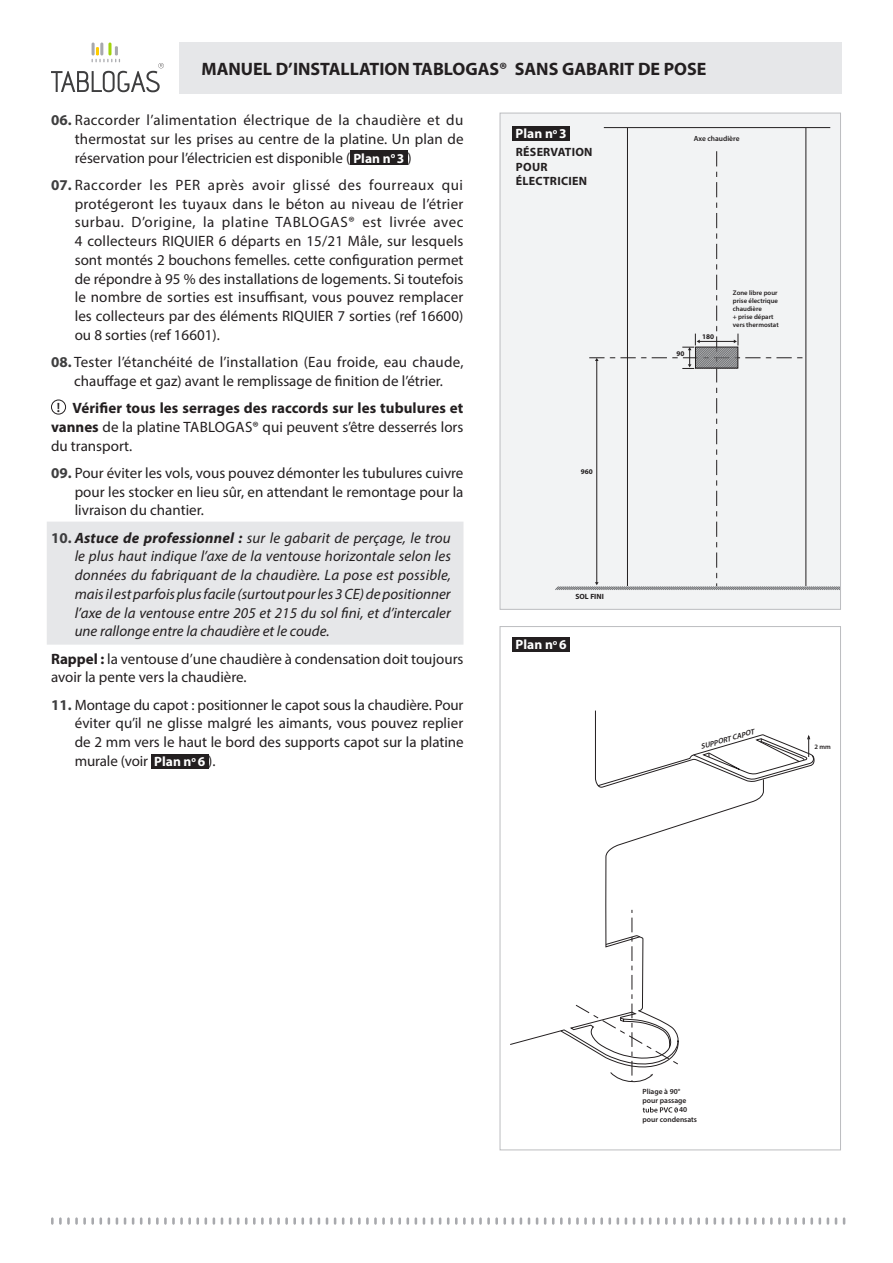
<style>
.page{position:relative;width:893px;height:1263px;background:#fff}
.page>*{position:absolute;margin:0;border:0;box-sizing:border-box;transform-origin:0 0}
.t1{font:700 18px "Myriad Pro";color:#231f20}
.t2{font:15px/18.8px "Myriad Pro";color:#231f20;text-align:justify}
.t3{font:italic 15px/18.8px "Myriad Pro";color:#231f20;text-align:justify}
.t4{font:700 13.5px "Myriad Pro";color:#fff}
.t5{font:600 13.5px "Myriad Pro";color:#231f20}
.t6{font:700 12px/14.4px "Myriad Pro";letter-spacing:.02em;color:#231f20}
.t7{font:600 7.5px "Myriad Pro";color:#231f20}
.t8{font:italic 600 7.5px "Myriad Pro";color:#231f20}
.t9{font:700 7.5px "Myriad Pro";color:#231f20}
.t10{font:700 7.2px "Myriad Pro";color:#231f20}
.t11{font:600 6.75px/8.1px "Myriad Pro";color:#231f20}
.s1{font-weight:700;color:#3e3e3f}
.s2{font-weight:700}
.s3{font-weight:700;font-style:normal;color:#3e3e3f}
</style>
<div class="page">
<svg style="left:51px;top:1217px;width:51px;height:8px"></svg>
<svg style="left:108px;top:1217px;width:2px;height:8px"></svg>
<svg style="left:116px;top:1217px;width:2px;height:8px"></svg>
<svg style="left:124px;top:1217px;width:2px;height:8px"></svg>
<svg style="left:132px;top:1217px;width:2px;height:8px"></svg>
<svg style="left:140px;top:1217px;width:2px;height:8px"></svg>
<svg style="left:148px;top:1217px;width:51px;height:8px"></svg>
<svg style="left:205px;top:1217px;width:2px;height:8px"></svg>
<svg style="left:213px;top:1217px;width:2px;height:8px"></svg>
<svg style="left:221px;top:1217px;width:2px;height:8px"></svg>
<svg style="left:229px;top:1217px;width:2px;height:8px"></svg>
<svg style="left:237px;top:1217px;width:2px;height:8px"></svg>
<svg style="left:245px;top:1217px;width:2px;height:8px"></svg>
<svg style="left:253px;top:1217px;width:51px;height:8px"></svg>
<svg style="left:310px;top:1217px;width:2px;height:8px"></svg>
<svg style="left:318px;top:1217px;width:2px;height:8px"></svg>
<svg style="left:326px;top:1217px;width:2px;height:8px"></svg>
<svg style="left:334px;top:1217px;width:2px;height:8px"></svg>
<svg style="left:342px;top:1217px;width:2px;height:8px"></svg>
<svg style="left:350px;top:1217px;width:59px;height:8px"></svg>
<svg style="left:415px;top:1217px;width:2px;height:8px"></svg>
<svg style="left:423px;top:1217px;width:2px;height:8px"></svg>
<svg style="left:431px;top:1217px;width:2px;height:8px"></svg>
<svg style="left:439px;top:1217px;width:2px;height:8px"></svg>
<svg style="left:447px;top:1217px;width:2px;height:8px"></svg>
<svg style="left:455px;top:1217px;width:51px;height:8px"></svg>
<svg style="left:512px;top:1217px;width:2px;height:8px"></svg>
<svg style="left:520px;top:1217px;width:2px;height:8px"></svg>
<svg style="left:528px;top:1217px;width:2px;height:8px"></svg>
<svg style="left:536px;top:1217px;width:2px;height:8px"></svg>
<svg style="left:544px;top:1217px;width:2px;height:8px"></svg>
<svg style="left:552px;top:1217px;width:2px;height:8px"></svg>
<svg style="left:560px;top:1217px;width:51px;height:8px"></svg>
<svg style="left:617px;top:1217px;width:2px;height:8px"></svg>
<svg style="left:625px;top:1217px;width:2px;height:8px"></svg>
<svg style="left:633px;top:1217px;width:2px;height:8px"></svg>
<svg style="left:641px;top:1217px;width:2px;height:8px"></svg>
<svg style="left:649px;top:1217px;width:2px;height:8px"></svg>
<svg style="left:657px;top:1217px;width:59px;height:8px"></svg>
<svg style="left:722px;top:1217px;width:2px;height:8px"></svg>
<svg style="left:730px;top:1217px;width:2px;height:8px"></svg>
<svg style="left:738px;top:1217px;width:2px;height:8px"></svg>
<svg style="left:746px;top:1217px;width:2px;height:8px"></svg>
<svg style="left:754px;top:1217px;width:2px;height:8px"></svg>
<svg style="left:762px;top:1217px;width:51px;height:8px"></svg>
<svg style="left:819px;top:1217px;width:2px;height:8px"></svg>
<svg style="left:827px;top:1217px;width:2px;height:8px"></svg>
<svg style="left:835px;top:1217px;width:2px;height:8px"></svg>
<svg style="left:843px;top:1217px;width:2px;height:8px"></svg>
<svg style="left:643px;top:1107px;width:35px;height:5px"></svg>
<svg style="left:510px;top:710px;width:305px;height:373px"></svg>
<div style="left:512px;top:637px;width:58px;height:15px;background:#231f20"></div>
<div style="left:47px;top:522px;width:416px;height:123px;background:#e6e7e9"></div>
<div style="left:350px;top:150px;width:58px;height:15px;background:#231f20"></div>
<div style="left:51px;top:399px;width:15px;height:16px;border:1px solid #231f20;border-radius:50%"></div>
<div style="left:151px;top:754px;width:57px;height:14px;background:#231f20"></div>
<div style="left:180px;top:43px;width:662px;height:51px;background:#e6e7e9"></div>
<svg style="left:51px;top:43px;width:113px;height:49px"></svg>
<div style="left:500px;top:113px;width:340px;height:496px;background:#f2f3f4"></div>
<hr style="left:604px;top:127px;width:226px;height:1px;background:#231f20">
<hr style="left:806px;top:128px;width:1px;height:458px;background:#231f20">
<hr style="left:627px;top:128px;width:1px;height:458px;background:#231f20">
<svg style="left:555px;top:146px;width:284px;height:444px"></svg>
<div style="left:512px;top:126px;width:58px;height:15px;background:#231f20"></div>
<p class="t1" style="left:202px;top:57px;width:506px">MANUEL D’INSTALLATION TABLOGAS® SANS GABARIT DE POSE</p>
<p class="t2" style="left:75px;top:110px;width:390px;text-indent:-24px"><span class="s1">06.</span> Raccorder l’alimentation électrique de la chaudière et du thermostat sur les prises au centre de la platine. Un plan de réservation pour l’électricien est disponible (</p>
<p class="t4" style="left:353px;top:149px;width:53px">Plan n<sup>o</sup> 3</p>
<p class="t2" style="left:407px;top:148px;width:6px">)</p>
<p class="t2" style="left:75px;top:175px;width:390px;text-indent:-24px"><span class="s1">07.</span> Raccorder les PER après avoir glissé des fourreaux qui protégeront les tuyaux dans le béton au niveau de l’étrier surbau. D’origine, la platine TABLOGAS® est livrée avec 4 collecteurs RIQUIER 6 départs en 15/21 Mâle, sur lesquels sont montés 2 bouchons femelles. cette configuration permet de répondre à 95 % des installations de logements. Si toutefois le nombre de sorties est insuffisant, vous pouvez remplacer les collecteurs par des éléments RIQUIER 7 sorties (ref 16600) ou 8 sorties (ref 16601).</p>
<p class="t2" style="left:51px;top:352px;width:414px;text-align:center"><span class="s1">08.</span> Tester l’étanchéité de l’installation (Eau froide, eau chaude, chauffage et gaz) avant le remplissage de finition de l’étrier.</p>
<p class="t5" style="left:57px;top:398px;width:5px">!</p>
<p class="t2" style="left:51px;top:398px;width:414px;text-indent:21px"><span class="s2">Vérifier tous les serrages des raccords sur les tubulures et vannes</span> de la platine TABLOGAS® qui peuvent s’être desserrés lors du transport.</p>
<p class="t2" style="left:75px;top:463px;width:390px;text-indent:-24px"><span class="s1">09.</span> Pour éviter les vols, vous pouvez démonter les tubulures cuivre pour les stocker en lieu sûr, en attendant le remontage pour la livraison du chantier.</p>
<p class="t3" style="left:75px;top:528px;width:378px;text-indent:-24px"><span class="s3">10.</span> <span class="s2">Astuce de professionnel :</span> sur le gabarit de perçage, le trou le plus haut indique l’axe de la ventouse horizontale selon les données du fabriquant de la chaudière. La pose est possible, mais il est parfois plus facile (surtout pour les 3 CE) de positionner l’axe de la ventouse entre 205 et 215 du sol fini, et d’intercaler une rallonge entre la chaudière et le coude.</p>
<p class="t2" style="left:51px;top:649px;width:414px"><span class="s2">Rappel :</span> la ventouse d’une chaudière à condensation doit toujours avoir la pente vers la chaudière.</p>
<p class="t2" style="left:75px;top:695px;width:390px;text-indent:-24px"><span class="s1">11.</span> Montage du capot : positionner le capot sous la chaudière. Pour éviter qu’il ne glisse malgré les aimants, vous pouvez replier de 2 mm vers le haut le bord des supports capot sur la platine murale (voir</p>
<p class="t4" style="left:154px;top:753px;width:53px">Plan n<sup>o</sup> 6</p>
<p class="t2" style="left:208px;top:751px;width:9px">).</p>
<p class="t4" style="left:516px;top:125px;width:53px">Plan n<sup>o</sup> 3</p>
<p class="t6" style="left:516px;top:145px;width:78px">RÉSERVATION<br>POUR<br>ÉLECTRICIEN</p>
<p class="t10" style="left:581px;top:467px;width:13px">960</p>
<p class="t9" style="left:575px;top:591px;width:30px">SOL FINI</p>
<p class="t4" style="left:516px;top:636px;width:53px">Plan n<sup>o</sup> 6</p>
<p class="t7" style="left:694px;top:133px;width:47px">Axe chaudière</p>
<p class="t10" style="left:676px;top:348px;width:9px">90</p>
<p class="t10" style="left:702px;top:332px;width:13px">180</p>
<p class="t11" style="left:733px;top:288px;width:47px">Zone libre pour prise électrique chaudière<br>+ prise départ vers thermostat</p>
<p class="t8" style="left:700px;top:742px;width:57px;rotate:-16deg">SUPPORT CAPOT</p>
<p class="t11" style="left:814px;top:743px;width:18px">2 mm</p>
<p class="t7" style="left:643px;top:1087px;width:39px">Pliage à 90°</p>
<p class="t7" style="left:643px;top:1096px;width:45px">pour passage</p>
<p class="t7" style="left:679px;top:1105px;width:10px">40</p>
<p class="t7" style="left:643px;top:1114px;width:56px">pour condensats</p>
</div>
